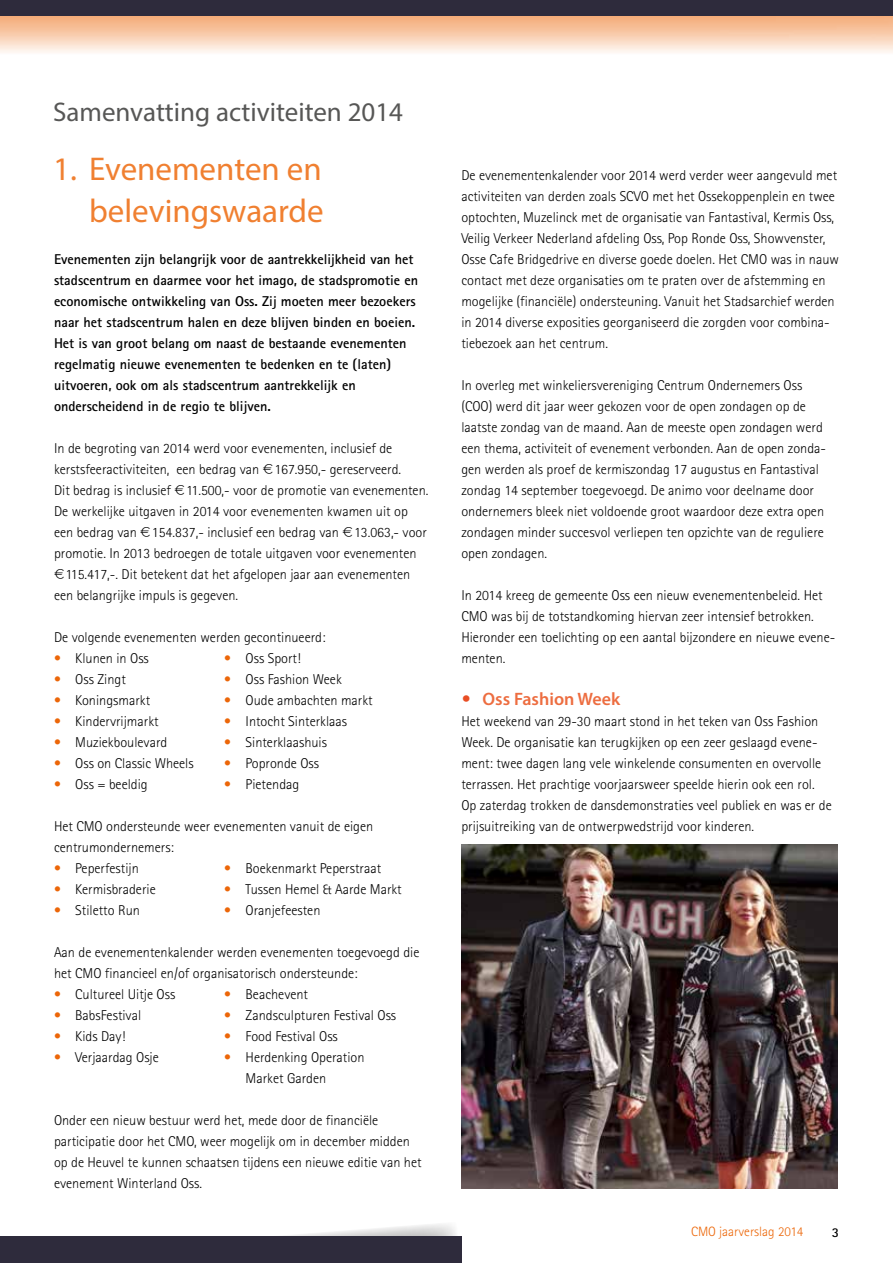
<style>
.page{position:relative;width:893px;height:1263px;background:#fff}
.page>*{position:absolute;margin:0;border:0;box-sizing:border-box;transform-origin:0 0}
.t1{font:33px/42px "Myriad Pro";color:#f08031;text-align:right}
.t2{font:27px "Myriad Pro";color:#575756}
.t3{font:600 18px "Myriad Pro";color:#ed6d40}
.t4{font:300 14.25px/21px "Rotis Sans Serif";color:#000}
.t5{font:700 14.25px/21px "Rotis Sans Serif";color:#000}
.t6{font:300 13.5px "Rotis Sans Serif";color:#ec6608}
.t7{font:700 13.5px "Rotis Sans Serif";color:#000}
.s1{font-family:"Euro Collection";font-weight:400}
.s2{color:#ec6608}
.s3{font-family:"Rotis Sans Serif";font-weight:700;color:#e94e24}
</style>
<div class="page">
<svg style="left:0;top:15px;width:893px;height:38px;background:#f3caad"></svg>
<svg style="left:287px;top:1224px;width:169px;height:12px"></svg>
<div style="left:0;top:1236px;width:461px;height:27px;background:#2e2b3c"></div>
<div style="left:0;top:0;width:893px;height:15px;background:#2e2b3c"></div>
<img style="left:461px;top:844px;width:376px;height:344px">
<h2 class="t2" style="left:53px;top:96px;width:351px">Samenvatting activiteiten 2014</h2>
<h1 class="t1" style="left:53px;top:147px;width:272px">1. Evenementen en belevingswaarde</h1>
<p class="t5" style="left:54px;top:248px;width:366px">Evenementen zijn belangrijk voor de aantrekkelijkheid van het stadscentrum en daarmee voor het imago, de stadspromotie en economische ontwikkeling van Oss. Zij moeten meer bezoekers naar het stadscentrum halen en deze blijven binden en boeien.<br>Het is van groot belang om naast de bestaande evenementen regelmatig nieuwe evenementen te bedenken en te (laten) uitvoeren, ook om als stadscentrum aantrekkelijk en onderscheidend in de regio te blijven.</p>
<p class="t4" style="left:54px;top:438px;width:376px">In de begroting van 2014 werd voor evenementen, inclusief de kerstsfeeractiviteiten, een bedrag van <span class="s1">E</span>167.950,- gereserveerd.<br>Dit bedrag is inclusief <span class="s1">E</span>11.500,- voor de promotie van evenementen.<br>De werkelijke uitgaven in 2014 voor evenementen kwamen uit op een bedrag van <span class="s1">E</span>154.837,- inclusief een bedrag van <span class="s1">E</span>13.063,- voor promotie. In 2013 bedroegen de totale uitgaven voor evenementen <span class="s1">E</span>115.417,-. Dit betekent dat het afgelopen jaar aan evenementen een belangrijke impuls is gegeven.</p>
<p class="t4" style="left:54px;top:627px;width:273px">De volgende evenementen werden gecontinueerd:</p>
<p class="t4" style="left:54px;top:648px;width:96px"><span class="s2">•</span> Klunen in Oss</p>
<p class="t4" style="left:54px;top:669px;width:73px"><span class="s2">•</span> Oss Zingt</p>
<p class="t4" style="left:54px;top:690px;width:98px"><span class="s2">•</span> Koningsmarkt</p>
<p class="t4" style="left:54px;top:711px;width:106px"><span class="s2">•</span> Kindervrijmarkt</p>
<p class="t4" style="left:54px;top:732px;width:115px"><span class="s2">•</span> Muziekboulevard</p>
<p class="t4" style="left:54px;top:753px;width:141px"><span class="s2">•</span> Oss on Classic Wheels</p>
<p class="t4" style="left:54px;top:774px;width:95px"><span class="s2">•</span> Oss = beeldig</p>
<p class="t4" style="left:54px;top:816px;width:321px">Het CMO ondersteunde weer evenementen vanuit de eigen centrumondernemers:</p>
<p class="t4" style="left:54px;top:858px;width:86px"><span class="s2">•</span> Peperfestijn</p>
<p class="t4" style="left:54px;top:879px;width:103px"><span class="s2">•</span> Kermisbraderie</p>
<p class="t4" style="left:54px;top:900px;width:87px"><span class="s2">•</span> Stiletto Run</p>
<p class="t4" style="left:54px;top:942px;width:367px">Aan de evenementenkalender werden evenementen toegevoegd die het CMO financieel en/of organisatorisch ondersteunde:</p>
<p class="t4" style="left:54px;top:984px;width:123px"><span class="s2">•</span> Cultureel Uitje Oss</p>
<p class="t4" style="left:54px;top:1005px;width:89px"><span class="s2">•</span> BabsFestival</p>
<p class="t4" style="left:54px;top:1026px;width:73px"><span class="s2">•</span> Kids Day!</p>
<p class="t4" style="left:54px;top:1047px;width:106px"><span class="s2">•</span> Verjaardag Osje</p>
<p class="t4" style="left:224px;top:648px;width:78px"><span class="s2">•</span> Oss Sport!</p>
<p class="t4" style="left:224px;top:669px;width:119px"><span class="s2">•</span> Oss Fashion Week</p>
<p class="t4" style="left:224px;top:690px;width:150px"><span class="s2">•</span> Oude ambachten markt</p>
<p class="t4" style="left:224px;top:711px;width:124px"><span class="s2">•</span> Intocht Sinterklaas</p>
<p class="t4" style="left:224px;top:732px;width:104px"><span class="s2">•</span> Sinterklaashuis</p>
<p class="t4" style="left:224px;top:753px;width:96px"><span class="s2">•</span> Popronde Oss</p>
<p class="t4" style="left:224px;top:774px;width:77px"><span class="s2">•</span> Pietendag</p>
<p class="t4" style="left:224px;top:858px;width:158px"><span class="s2">•</span> Boekenmarkt Peperstraat</p>
<p class="t4" style="left:224px;top:879px;width:179px"><span class="s2">•</span> Tussen Hemel &amp; Aarde Markt</p>
<p class="t4" style="left:224px;top:900px;width:98px"><span class="s2">•</span> Oranjefeesten</p>
<p class="t4" style="left:224px;top:984px;width:85px"><span class="s2">•</span> Beachevent</p>
<p class="t4" style="left:224px;top:1005px;width:173px"><span class="s2">•</span> Zandsculpturen Festival Oss</p>
<p class="t4" style="left:224px;top:1026px;width:115px"><span class="s2">•</span> Food Festival Oss</p>
<p class="t4" style="left:246px;top:1047px;width:120px;text-indent:-21px"><span class="s2">•</span> Herdenking Operation<br>Market Garden</p>
<p class="t4" style="left:54px;top:1110px;width:369px">Onder een nieuw bestuur werd het, mede door de financiële participatie door het CMO, weer mogelijk om in december midden op de Heuvel te kunnen schaatsen tijdens een nieuwe editie van het evenement Winterland Oss.</p>
<p class="t4" style="left:461px;top:165px;width:379px">De evenementenkalender voor 2014 werd verder weer aangevuld met activiteiten van derden zoals SCVO met het Ossekoppenplein en twee optochten, Muzelinck met de organisatie van Fantastival, Kermis Oss, Veilig Verkeer Nederland afdeling Oss, Pop Ronde Oss, Showvenster, Osse Cafe Bridgedrive en diverse goede doelen. Het CMO was in nauw contact met deze organisaties om te praten over de afstemming en mogelijke (financiële) ondersteuning. Vanuit het Stadsarchief werden in 2014 diverse exposities georganiseerd die zorgden voor combina&shy;tiebezoek aan het centrum.</p>
<p class="t4" style="left:461px;top:375px;width:366px">In overleg met winkeliersvereniging Centrum Ondernemers Oss (COO) werd dit jaar weer gekozen voor de open zondagen op de laatste zondag van de maand. Aan de meeste open zondagen werd een thema, activiteit of evenement verbonden. Aan de open zonda&shy;gen werden als proef de kermiszondag 17 augustus en Fantastival zondag 14 september toegevoegd. De animo voor deelname door ondernemers bleek niet voldoende groot waardoor deze extra open zondagen minder succesvol verliepen ten opzichte van de reguliere open zondagen.</p>
<p class="t4" style="left:461px;top:585px;width:375px">In 2014 kreeg de gemeente Oss een nieuw evenementenbeleid. Het CMO was bij de totstandkoming hiervan zeer intensief betrokken.<br>Hieronder een toelichting op een aantal bijzondere en nieuwe evene&shy;menten.</p>
<p class="t3" style="left:461px;top:688px;width:160px"><span class="s3">•</span> Oss Fashion Week</p>
<p class="t4" style="left:461px;top:711px;width:372px">Het weekend van 29-30 maart stond in het teken van Oss Fashion Week. De organisatie kan terugkijken op een zeer geslaagd evene&shy;ment: twee dagen lang vele winkelende consumenten en overvolle terrassen. Het prachtige voorjaarsweer speelde hierin ook een rol.<br>Op zaterdag trokken de dansdemonstraties veel publiek en was er de prijsuitreiking van de ontwerpwedstrijd voor kinderen.</p>
<p class="t6" style="left:691px;top:1224px;width:114px">CMO jaarverslag 2014</p>
<p class="t7" style="left:832px;top:1223px;width:9px">3</p>
</div>
